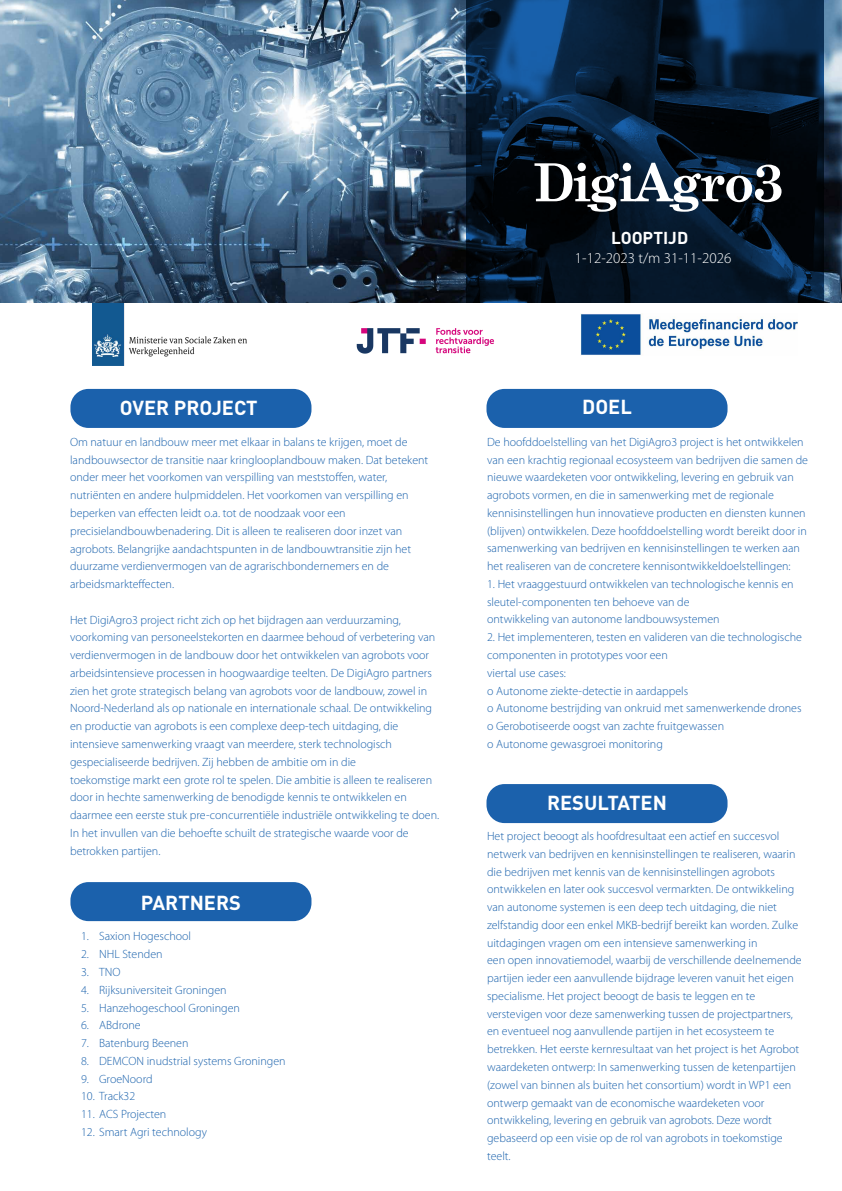
<style>
.page{position:relative;width:842px;height:1191px;background:#fff}
.page>*{position:absolute;margin:0;border:0;box-sizing:border-box;transform-origin:0 0}
.t1{font:700 52.6px "Grad";color:#fff}
.t2{font:700 20px "DIN Pro";color:#fff}
.t3{font:700 17.1px "DIN Pro";color:#fff}
.t4{font:300 15px "Myriad Pro";color:#fff}
.t5{font:300 12px/17.8px "Myriad Pro";color:#1961ac}
</style>
<div class="page">
<img style="left:0;top:0;width:842px;height:303px">
<svg style="left:466px;top:0;width:357px;height:303px;background:#061b31"></svg>
<div style="left:486px;top:389px;width:241px;height:39px;background:#1b61ac;border-radius:18px"></div>
<div style="left:486px;top:784px;width:241px;height:39px;background:#1b61ac;border-radius:18px"></div>
<div style="left:70px;top:882px;width:241px;height:39px;background:#1b61ac;border-radius:18px"></div>
<div style="left:70px;top:389px;width:241px;height:39px;background:#1b61ac;border-radius:18px"></div>
<img style="left:92px;top:303px;width:154px;height:62px">
<img style="left:356px;top:328px;width:138px;height:26px">
<img style="left:580px;top:313px;width:217px;height:42px">
<h1 class="t1" style="left:534px;top:150px;width:250px">DigiAgro3</h1>
<h3 class="t3" style="left:611px;top:226px;width:78px">LOOPTIJD</h3>
<p class="t4" style="left:575px;top:249px;width:158px">1-12-2023 t/m 31-11-2026</p>
<h2 class="t2" style="left:120px;top:394px;width:139px">OVER PROJECT</h2>
<p class="t5" style="left:70px;top:433px;width:360px">Om natuur en landbouw meer met elkaar in balans te krijgen, moet de landbouwsector de transitie naar kringlooplandbouw maken. Dat betekent onder meer het voorkomen van verspilling van meststoffen, water, nutriënten en andere hulpmiddelen. Het voorkomen van verspilling en beperken van effecten leidt o.a. tot de noodzaak voor een precisielandbouwbenadering. Dit is alleen te realiseren door inzet van agrobots. Belangrijke aandachtspunten in de landbouwtransitie zijn het duurzame verdienvermogen van de agrarischbondernemers en de arbeidsmarkteffecten.</p>
<p class="t5" style="left:70px;top:611px;width:371px">Het DigiAgro3 project richt zich op het bijdragen aan verduurzaming, voorkoming van personeelstekorten en daarmee behoud of verbetering van verdienvermogen in de landbouw door het ontwikkelen van agrobots voor arbeidsintensieve processen in hoogwaardige teelten. De DigiAgro partners zien het grote strategisch belang van agrobots voor de landbouw, zowel in Noord-Nederland als op nationale en internationale schaal. De ontwikkeling en productie van agrobots is een complexe deep-tech uitdaging, die intensieve samenwerking vraagt van meerdere, sterk technologisch gespecialiseerde bedrijven. Zij hebben de ambitie om in die<br>toekomstige markt een grote rol te spelen. Die ambitie is alleen te realiseren door in hechte samenwerking de benodigde kennis te ontwikkelen en daarmee een eerste stuk pre-concurrentiële industriële ontwikkeling te doen.<br>In het invullen van die behoefte schuilt de strategische waarde voor de betrokken partijen.</p>
<h2 class="t2" style="left:141px;top:888px;width:102px">PARTNERS</h2>
<p class="t5" style="left:81px;top:927px;width:111px">1. Saxion Hogeschool</p>
<p class="t5" style="left:81px;top:945px;width:83px">2. NHL Stenden</p>
<p class="t5" style="left:81px;top:963px;width:41px">3. TNO</p>
<p class="t5" style="left:81px;top:981px;width:147px">4. Rijksuniversiteit Groningen</p>
<p class="t5" style="left:81px;top:998px;width:160px">5. Hanzehogeschool Groningen</p>
<p class="t5" style="left:81px;top:1016px;width:61px">6. ABdrone</p>
<p class="t5" style="left:81px;top:1034px;width:109px">7. Batenburg Beenen</p>
<p class="t5" style="left:81px;top:1052px;width:206px">8. DEMCON inudstrial systems Groningen</p>
<p class="t5" style="left:81px;top:1069px;width:73px">9. GroeNoord</p>
<p class="t5" style="left:81px;top:1087px;width:56px">10. Track32</p>
<p class="t5" style="left:81px;top:1105px;width:87px">11. ACS Projecten</p>
<p class="t5" style="left:81px;top:1123px;width:127px">12. Smart Agri technology</p>
<h2 class="t2" style="left:582px;top:393px;width:51px">DOEL</h2>
<p class="t5" style="left:487px;top:433px;width:322px">De hoofddoelstelling van het DigiAgro3 project is het ontwikkelen van een krachtig regionaal ecosysteem van bedrijven die samen de nieuwe waardeketen voor ontwikkeling, levering en gebruik van agrobots vormen, en die in samenwerking met de regionale kennisinstellingen hun innovatieve producten en diensten kunnen (blijven) ontwikkelen. Deze hoofddoelstelling wordt bereikt door in samenwerking van bedrijven en kennisinstellingen te werken aan het realiseren van de concretere kennisontwikkeldoelstellingen:</p>
<p class="t5" style="left:487px;top:575px;width:308px">1. Het vraaggestuurd ontwikkelen van technologische kennis en sleutel-componenten ten behoeve van de<br>ontwikkeling van autonome landbouwsystemen</p>
<p class="t5" style="left:487px;top:628px;width:316px">2. Het implementeren, testen en valideren van die technologische componenten in prototypes voor een<br>viertal use cases:<br>o Autonome ziekte-detectie in aardappels<br>o Autonome bestrijding van onkruid met samenwerkende drones o Gerobotiseerde oogst van zachte fruitgewassen<br>o Autonome gewasgroei monitoring</p>
<h2 class="t2" style="left:547px;top:789px;width:121px">RESULTATEN</h2>
<p class="t5" style="left:487px;top:827px;width:316px">Het project beoogt als hoofdresultaat een actief en succesvol netwerk van bedrijven en kennisinstellingen te realiseren, waarin die bedrijven met kennis van de kennisinstellingen agrobots ontwikkelen en later ook succesvol vermarkten. De ontwikkeling van autonome systemen is een deep tech uitdaging, die niet zelfstandig door een enkel MKB-bedrijf bereikt kan worden. Zulke uitdagingen vragen om een intensieve samenwerking in<br>een open innovatiemodel, waarbij de verschillende deelnemende partijen ieder een aanvullende bijdrage leveren vanuit het eigen specialisme. Het project beoogt de basis te leggen en te verstevigen voor deze samenwerking tussen de projectpartners, en eventueel nog aanvullende partijen in het ecosysteem te betrekken. Het eerste kernresultaat van het project is het Agrobot waardeketen ontwerp: In samenwerking tussen de ketenpartijen (zowel van binnen als buiten het consortium) wordt in WP1 een ontwerp gemaakt van de economische waardeketen voor ontwikkeling, levering en gebruik van agrobots. Deze wordt gebaseerd op een visie op de rol van agrobots in toekomstige teelt.</p>
</div>
